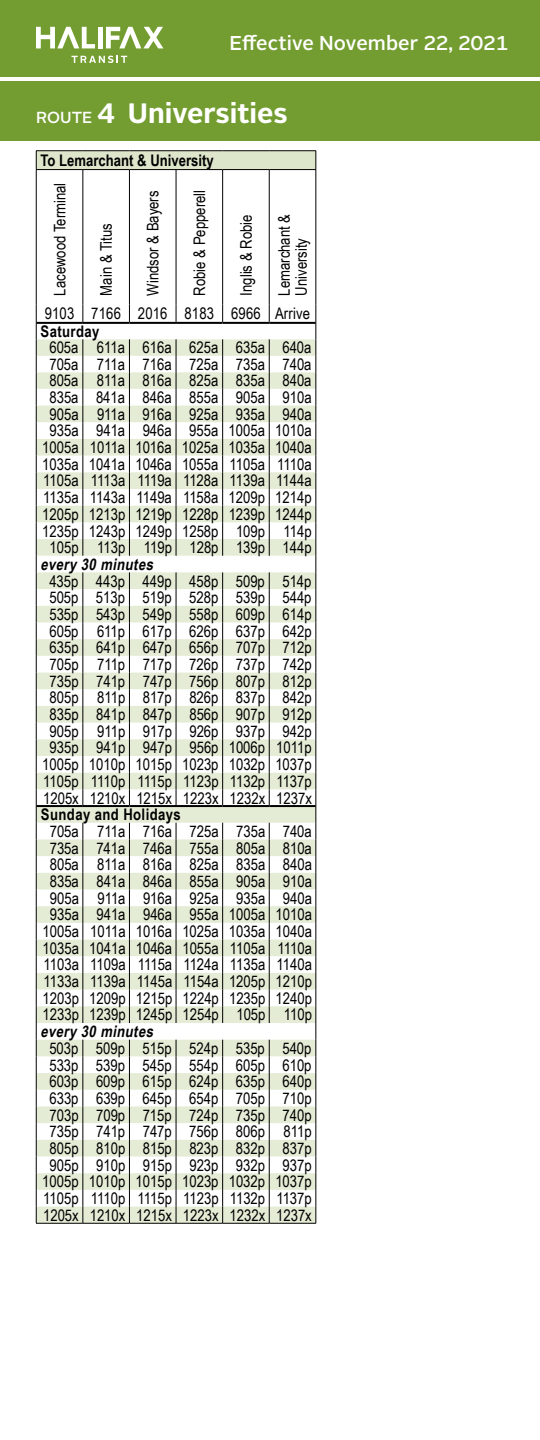
<style>
.page{position:relative;width:540px;height:1440px;background:#fff}
.page>*{position:absolute;margin:0;border:0;box-sizing:border-box;transform-origin:0 0}
.t1{font:700 28px "Alright Sans";color:#fff}
.t2{font:500 20px "Alright Sans";letter-spacing:.005em;color:#fff}
.t3{font:16px/16.6px "Arial Narrow";color:#000;text-align:center}
.t4{font:italic 700 16px "Arial Narrow";color:#000}
.t5{font:700 16px "Arial Narrow";letter-spacing:.025em;color:#000}
.t6{font:700 16px "Arial Narrow";color:#000}
.s1{font-weight:500;font-size:16px}
</style>
<div class="page">
<div style="left:0;top:0;width:540px;height:140px;background:#739d30"></div>
<div style="left:36px;top:151px;width:280px;height:19px;background:#dde6cb"></div>
<svg style="left:37px;top:339px;width:279px;height:884px;fill:#eaefde"></svg>
<hr style="left:36px;top:150px;width:47px;height:1px;background:#000">
<svg style="left:36px;top:151px;width:1px;height:18px"></svg>
<hr style="left:83px;top:150px;width:46px;height:1px;background:#000">
<hr style="left:129px;top:150px;width:47px;height:1px;background:#000">
<hr style="left:176px;top:150px;width:47px;height:1px;background:#000">
<hr style="left:223px;top:150px;width:46px;height:1px;background:#000">
<hr style="left:269px;top:150px;width:47px;height:1px;background:#000">
<svg style="left:316px;top:151px;width:1px;height:18px"></svg>
<hr style="left:36px;top:169px;width:47px;height:1px;background:#000">
<hr style="left:36px;top:170px;width:1px;height:135px;background:#000">
<hr style="left:83px;top:169px;width:46px;height:1px;background:#000">
<hr style="left:83px;top:170px;width:1px;height:135px;background:#000">
<hr style="left:129px;top:169px;width:47px;height:1px;background:#000">
<hr style="left:129px;top:170px;width:1px;height:135px;background:#000">
<hr style="left:176px;top:169px;width:47px;height:1px;background:#000">
<hr style="left:176px;top:170px;width:1px;height:135px;background:#000">
<hr style="left:223px;top:169px;width:46px;height:1px;background:#000">
<hr style="left:222px;top:170px;width:1px;height:135px;background:#000">
<hr style="left:269px;top:169px;width:47px;height:1px;background:#000">
<hr style="left:269px;top:170px;width:1px;height:135px;background:#000">
<hr style="left:316px;top:170px;width:1px;height:135px;background:#000">
<svg style="left:83px;top:305px;width:1px;height:17px"></svg>
<svg style="left:129px;top:305px;width:1px;height:17px"></svg>
<svg style="left:176px;top:305px;width:1px;height:17px"></svg>
<svg style="left:222px;top:305px;width:1px;height:17px"></svg>
<svg style="left:269px;top:305px;width:1px;height:17px"></svg>
<svg style="left:83px;top:572px;width:1px;height:233px"></svg>
<svg style="left:129px;top:572px;width:1px;height:233px"></svg>
<svg style="left:176px;top:572px;width:1px;height:233px"></svg>
<svg style="left:222px;top:572px;width:1px;height:233px"></svg>
<svg style="left:269px;top:572px;width:1px;height:233px"></svg>
<svg style="left:83px;top:1040px;width:1px;height:183px"></svg>
<svg style="left:129px;top:1040px;width:1px;height:183px"></svg>
<svg style="left:176px;top:1040px;width:1px;height:183px"></svg>
<svg style="left:222px;top:1040px;width:1px;height:183px"></svg>
<svg style="left:269px;top:1040px;width:1px;height:183px"></svg>
<svg style="left:83px;top:823px;width:1px;height:200px"></svg>
<svg style="left:129px;top:823px;width:1px;height:200px"></svg>
<svg style="left:176px;top:823px;width:1px;height:200px"></svg>
<svg style="left:222px;top:823px;width:1px;height:200px"></svg>
<svg style="left:269px;top:823px;width:1px;height:200px"></svg>
<svg style="left:83px;top:339px;width:1px;height:217px"></svg>
<svg style="left:129px;top:339px;width:1px;height:217px"></svg>
<svg style="left:222px;top:339px;width:1px;height:217px"></svg>
<svg style="left:269px;top:339px;width:1px;height:217px"></svg>
<svg style="left:316px;top:305px;width:1px;height:918px"></svg>
<svg style="left:176px;top:339px;width:1px;height:217px"></svg>
<svg style="left:36px;top:305px;width:1px;height:918px"></svg>
<hr style="left:36px;top:322px;width:47px;height:2px;background:#000">
<hr style="left:83px;top:322px;width:46px;height:2px;background:#000">
<hr style="left:129px;top:322px;width:47px;height:2px;background:#000">
<hr style="left:176px;top:322px;width:47px;height:2px;background:#000">
<hr style="left:223px;top:322px;width:46px;height:2px;background:#000">
<hr style="left:269px;top:322px;width:47px;height:2px;background:#000">
<hr style="left:36px;top:805px;width:47px;height:2px;background:#000">
<hr style="left:83px;top:805px;width:46px;height:2px;background:#000">
<hr style="left:129px;top:805px;width:47px;height:2px;background:#000">
<hr style="left:176px;top:805px;width:47px;height:2px;background:#000">
<hr style="left:223px;top:805px;width:46px;height:2px;background:#000">
<hr style="left:269px;top:805px;width:47px;height:2px;background:#000">
<hr style="left:36px;top:1223px;width:47px;height:1px;background:#000">
<hr style="left:83px;top:1223px;width:46px;height:1px;background:#000">
<hr style="left:129px;top:1223px;width:47px;height:1px;background:#000">
<hr style="left:176px;top:1223px;width:47px;height:1px;background:#000">
<hr style="left:223px;top:1223px;width:46px;height:1px;background:#000">
<hr style="left:269px;top:1223px;width:47px;height:1px;background:#000">
<div style="left:98px;top:27px;width:5px;height:21px;background:#fff"></div>
<svg style="left:106px;top:27px;width:57px;height:21px"></svg>
<svg style="left:36px;top:27px;width:59px;height:21px"></svg>
<svg style="left:71px;top:56px;width:56px;height:7px"></svg>
<hr style="left:0;top:78px;width:540px;height:3px;background:#fff">
<p class="t2" style="left:230px;top:29px;width:280px">Effective November 22, 2021</p>
<h1 class="t1" style="left:36px;top:94px;width:253px"><span class="s1">ROUTE</span> 4 Universities</h1>
<p class="t6" style="left:41px;top:148px;width:175px">To Lemarchant &amp; University</p>
<p class="t3" style="left:51px;top:296px;width:114px;rotate:-90deg">Lacewood Terminal</p>
<p class="t3" style="left:144px;top:296px;width:106px;rotate:-90deg">Windsor &amp; Bayers</p>
<p class="t3" style="left:191px;top:296px;width:107px;rotate:-90deg">Robie &amp; Pepperell</p>
<p class="t3" style="left:237px;top:296px;width:82px;rotate:-90deg">Inglis &amp; Robie</p>
<p class="t3" style="left:275px;top:296px;width:83px;text-align:left;rotate:-90deg">Lemarchant &amp;<br>University</p>
<p class="t3" style="left:45px;top:305px;width:267px">9103 7166 2016 8183 6966 Arrive</p>
<p class="t5" style="left:41px;top:319px;width:60px">Saturday</p>
<p class="t3" style="left:42px;top:339px;width:271px">605a 611a 616a 625a 635a 640a<br>705a 711a 716a 725a 735a 740a<br>805a 811a 816a 825a 835a 840a<br>835a 841a 846a 855a 905a 910a<br>905a 911a 916a 925a 935a 940a<br>935a 941a 946a 955a 1005a 1010a<br>1005a 1011a 1016a 1025a 1035a 1040a<br>1035a 1041a 1046a 1055a 1105a 1110a<br>1105a 1113a 1119a 1128a 1139a 1144a<br>1135a 1143a 1149a 1158a 1209p 1214p<br>1205p 1213p 1219p 1228p 1239p 1244p<br>1235p 1243p 1249p 1258p 109p 114p<br>105p 113p 119p 128p 139p 144p</p>
<p class="t4" style="left:41px;top:552px;width:118px">every 30 minutes</p>
<p class="t3" style="left:42px;top:572px;width:271px">435p 443p 449p 458p 509p 514p<br>505p 513p 519p 528p 539p 544p<br>535p 543p 549p 558p 609p 614p<br>605p 611p 617p 626p 637p 642p<br>635p 641p 647p 656p 707p 712p<br>705p 711p 717p 726p 737p 742p<br>735p 741p 747p 756p 807p 812p<br>805p 811p 817p 826p 837p 842p<br>835p 841p 847p 856p 907p 912p<br>905p 911p 917p 926p 937p 942p<br>935p 941p 947p 956p 1006p 1011p<br>1005p 1010p 1015p 1023p 1032p 1037p<br>1105p 1110p 1115p 1123p 1132p 1137p<br>1205x 1210x 1215x 1223x 1232x 1237x</p>
<p class="t5" style="left:41px;top:802px;width:141px">Sunday and Holidays</p>
<p class="t3" style="left:43px;top:822px;width:271px">705a 711a 716a 725a 735a 740a<br>735a 741a 746a 755a 805a 810a<br>805a 811a 816a 825a 835a 840a<br>835a 841a 846a 855a 905a 910a<br>905a 911a 916a 925a 935a 940a<br>935a 941a 946a 955a 1005a 1010a<br>1005a 1011a 1016a 1025a 1035a 1040a<br>1035a 1041a 1046a 1055a 1105a 1110a<br>1103a 1109a 1115a 1124a 1135a 1140a<br>1133a 1139a 1145a 1154a 1205p 1210p<br>1203p 1209p 1215p 1224p 1235p 1240p<br>1233p 1239p 1245p 1254p 105p 110p</p>
<p class="t4" style="left:41px;top:1019px;width:118px">every 30 minutes</p>
<p class="t3" style="left:42px;top:1039px;width:271px">503p 509p 515p 524p 535p 540p<br>533p 539p 545p 554p 605p 610p<br>603p 609p 615p 624p 635p 640p<br>633p 639p 645p 654p 705p 710p<br>703p 709p 715p 724p 735p 740p<br>735p 741p 747p 756p 806p 811p<br>805p 810p 815p 823p 832p 837p<br>905p 910p 915p 923p 932p 937p<br>1005p 1010p 1015p 1023p 1032p 1037p<br>1105p 1110p 1115p 1123p 1132p 1137p<br>1205x 1210x 1215x 1223x 1232x 1237x</p>
<p class="t3" style="left:97px;top:296px;width:74px;rotate:-90deg">Main &amp; Titus</p>
</div>
